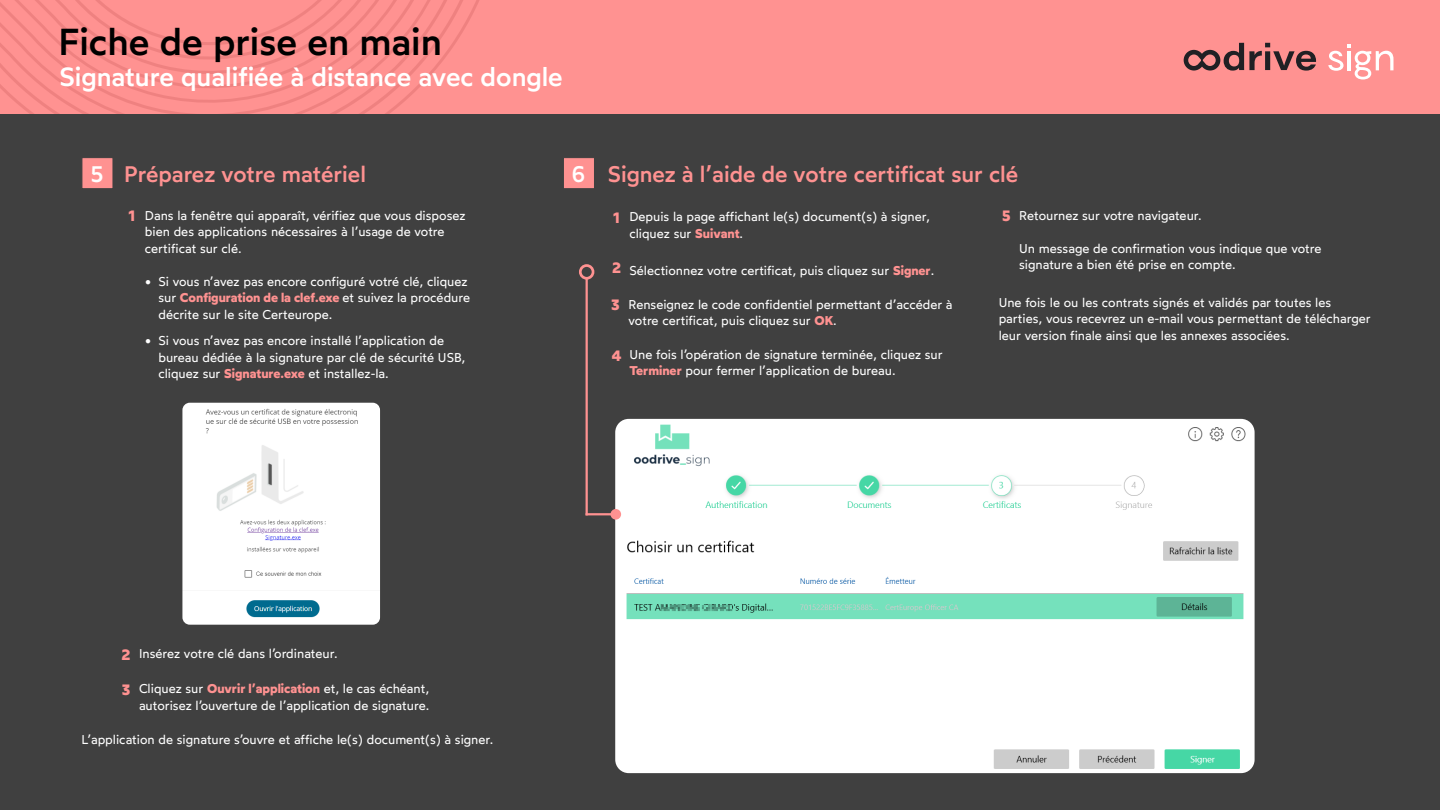
<style>
.page{position:relative;width:1440px;height:810px;background:#fff}
.page>*{position:absolute;margin:0;border:0;box-sizing:border-box;transform-origin:0 0}
.t1{font:500 37.5px "Wotfard";color:#000}
.Titre_H2{font:500 26.25px "Wotfard";color:#fff}
.Titre_H2-2{font:500 22.5px "Wotfard";color:#ff9291}
.Titre_H2-3{font:500 22.5px "Wotfard";color:#fff}
.Titre_H2-4{font:700 15px "Wotfard";color:#ff9291}
.Titre_H2-5{font:12.75px/16.5px "Wotfard";color:#fff}
.s1{font-weight:700;color:#ff9291}
</style>
<div class="page">
<div style="left:0;top:0;width:1440px;height:114px;background:#ff9291"></div>
<svg style="left:22px;top:0;width:425px;height:114px"></svg>
<svg style="left:0;top:0;width:432px;height:107px"></svg>
<svg style="left:1184px;top:43px;width:132px;height:28px"></svg>
<svg style="left:1328px;top:44px;width:66px;height:36px"></svg>
<div style="left:0;top:114px;width:1440px;height:696px;background:#404040"></div>
<div style="left:563px;top:157px;width:32px;height:32px;background:#ff9291;border:1px solid #404040"></div>
<div style="left:82px;top:157px;width:31px;height:32px;background:#ff9291;border:1px solid #404040"></div>
<img style="left:615px;top:419px;width:640px;height:354px">
<img style="left:182px;top:403px;width:198px;height:222px">
<div style="left:610px;top:509px;width:11px;height:11px;background:#ff9291;border-radius:50%"></div>
<div style="left:579px;top:264px;width:15px;height:16px;border:3px solid #ff9291;border-radius:50%"></div>
<hr style="left:586px;top:277px;width:2px;height:238px;background:#ff9291">
<hr style="left:586px;top:513px;width:31px;height:2px;background:#ff9291">
<h1 class="t1" style="left:58px;top:18px;width:385px">Fiche de prise en main</h1>
<p class="Titre_H2" style="left:60px;top:60px;width:505px">Signature qualifiée à distance avec dongle</p>
<p class="Titre_H2-3" style="left:90px;top:159px;width:15px">5</p>
<p class="Titre_H2-2" style="left:124px;top:159px;width:243px">Préparez votre matériel</p>
<p class="Titre_H2-5" style="left:145px;top:207px;width:322px">Dans la fenêtre qui apparaît, vérifiez que vous disposez bien des applications nécessaires à l’usage de votre certificat sur clé.</p>
<p class="Titre_H2-4" style="left:128px;top:207px;width:9px">1</p>
<p class="Titre_H2-5" style="left:158px;top:273px;width:313px;text-indent:-14px">• Si vous n’avez pas encore configuré votré clé, cliquez sur <span class="s1">Configuration de la clef.exe</span> et suivez la procédure décrite sur le site Certeurope.</p>
<p class="Titre_H2-5" style="left:158px;top:332px;width:308px;text-indent:-14px">• Si vous n’avez pas encore installé l’application de bureau dédiée à la signature par clé de sécurité USB, cliquez sur <span class="s1">Signature.exe</span> et installez-la.</p>
<p class="Titre_H2-3" style="left:571px;top:159px;width:16px">6</p>
<p class="Titre_H2-2" style="left:608px;top:159px;width:412px">Signez à l’aide de votre certificat sur clé</p>
<p class="Titre_H2-5" style="left:629px;top:208px;width:302px">Depuis la page affichant le(s) document(s) à signer, cliquez sur <span class="s1">Suivant</span>.</p>
<p class="Titre_H2-5" style="left:629px;top:262px;width:306px">Sélectionnez votre certificat, puis cliquez sur <span class="s1">Signer</span>.</p>
<p class="Titre_H2-5" style="left:999px;top:294px;width:373px">Une fois le ou les contrats signés et validés par toutes les parties, vous recevrez un e-mail vous permettant de télécharger leur version finale ainsi que les annexes associées.</p>
<p class="Titre_H2-5" style="left:1019px;top:207px;width:184px">Retournez sur votre navigateur.</p>
<p class="Titre_H2-5" style="left:1019px;top:240px;width:304px">Un message de confirmation vous indique que votre signature a bien été prise en compte.</p>
<p class="Titre_H2-4" style="left:1002px;top:207px;width:10px">5</p>
<p class="Titre_H2-4" style="left:613px;top:208px;width:9px">1</p>
<p class="Titre_H2-4" style="left:612px;top:258px;width:11px">2</p>
<p class="Titre_H2-5" style="left:629px;top:295px;width:325px">Renseignez le code confidentiel permettant d’accéder à votre certificat, puis cliquez sur <span class="s1">OK</span>.</p>
<p class="Titre_H2-4" style="left:611px;top:295px;width:11px">3</p>
<p class="Titre_H2-4" style="left:611px;top:346px;width:12px">4</p>
<p class="Titre_H2-5" style="left:629px;top:346px;width:315px">Une fois l’opération de signature terminée, cliquez sur<br><span class="s1">Terminer</span> pour fermer l’application de bureau.</p>
<p class="Titre_H2-4" style="left:121px;top:645px;width:11px">2</p>
<p class="Titre_H2-5" style="left:139px;top:645px;width:200px">Insérez votre clé dans l’ordinateur.</p>
<p class="Titre_H2-5" style="left:139px;top:680px;width:292px">Cliquez sur <span class="s1">Ouvrir l’application</span> et, le cas échéant, autorisez l’ouverture de l’application de signature.</p>
<p class="Titre_H2-4" style="left:121px;top:680px;width:11px">3</p>
<p class="Titre_H2-5" style="left:82px;top:731px;width:413px">L’application de signature s’ouvre et affiche le(s) document(s) à signer.</p>
</div>
